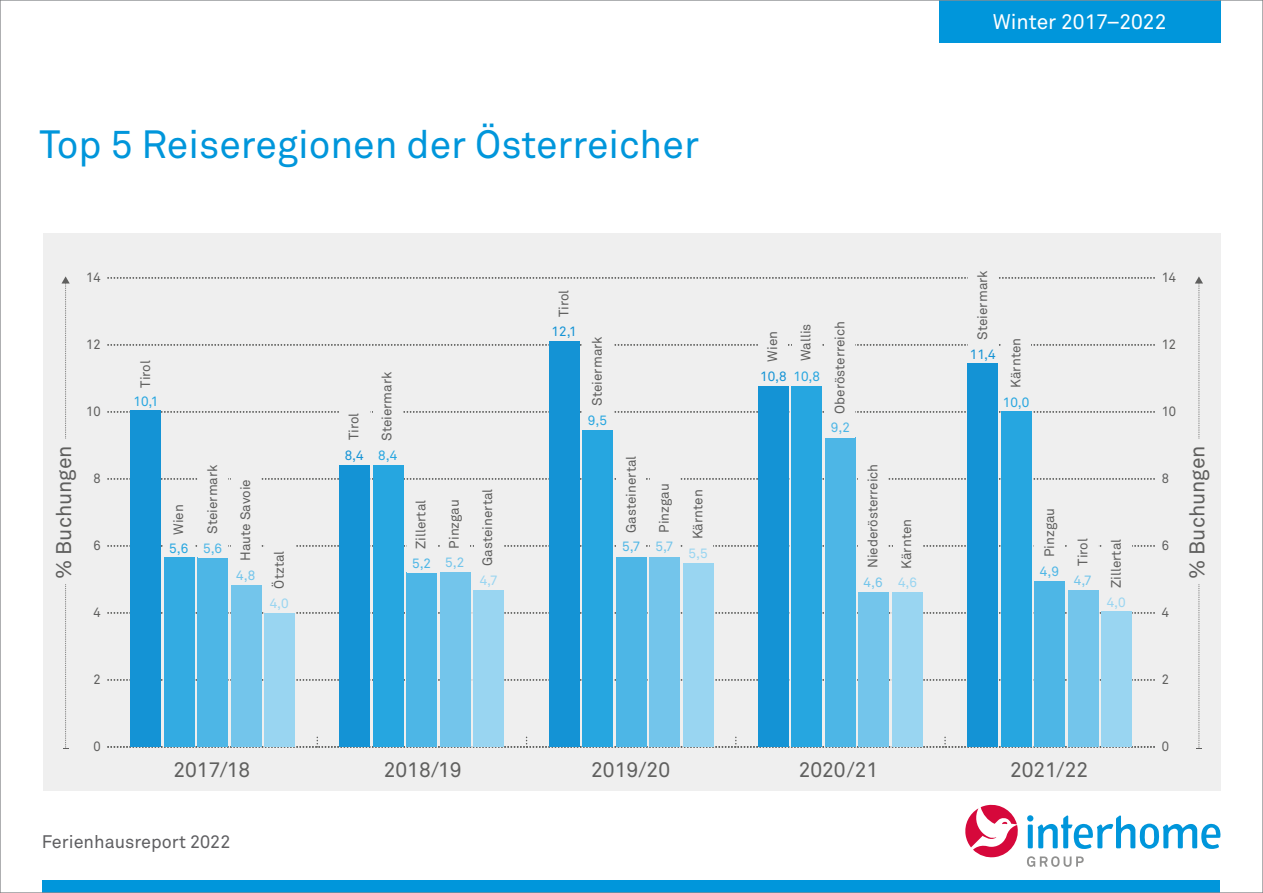
<style>
.page{position:relative;width:1263px;height:893px;background:#fff}
.page>*{position:absolute;margin:0;border:0;box-sizing:border-box;transform-origin:0 0}
.t1{font:39px "Akkurat Pro";color:#0096db}
.t2{font:21px "Akkurat Pro";color:#5f5f5e}
.t3{font:21px "Akkurat Pro";color:#fff}
.t4{font:18px "Akkurat Pro";color:#5f5f62}
.t5{font:13.5px "Akkurat Pro";color:#5f5f5e}
.t6{font:13.5px "Akkurat Pro";color:#5f5f5e;scale:.96 1}
.t7{font:13.5px "Akkurat Pro";color:#4db6e6}
.t8{font:13.5px "Akkurat Pro";color:#1493d5}
.t9{font:13.5px "Akkurat Pro";color:#26a6e0}
.t10{font:13.5px "Akkurat Pro";color:#73c5eb}
.t11{font:13.5px "Akkurat Pro";color:#99d5f1}
.s1{color:#26a6e0}
.s2{color:#73c5eb}
.s3{color:#99d5f1}
</style>
<div class="page">
<div style="left:43px;top:880px;width:1177px;height:13px;background:#0096db"></div>
<svg style="left:965px;top:805px;width:53px;height:53px"></svg>
<svg style="left:1027px;top:815px;width:193px;height:34px"></svg>
<svg style="left:1027px;top:856px;width:57px;height:11px"></svg>
<div style="left:939px;top:0;width:281px;height:43px;background:#0096db"></div>
<div style="left:43px;top:234px;width:1177px;height:557px;background:#efefef"></div>
<svg style="left:108px;top:735px;width:1046px;height:13px"></svg>
<svg style="left:108px;top:679px;width:1046px;height:2px"></svg>
<svg style="left:108px;top:612px;width:1046px;height:2px"></svg>
<svg style="left:108px;top:545px;width:1046px;height:2px"></svg>
<svg style="left:108px;top:478px;width:1046px;height:2px"></svg>
<svg style="left:108px;top:411px;width:1046px;height:2px"></svg>
<svg style="left:108px;top:344px;width:1046px;height:2px"></svg>
<svg style="left:108px;top:277px;width:1046px;height:2px"></svg>
<div style="left:265px;top:613px;width:30px;height:134px;background:#99d5f1"></div>
<div style="left:474px;top:590px;width:30px;height:157px;background:#99d5f1"></div>
<div style="left:683px;top:563px;width:30px;height:184px;background:#99d5f1"></div>
<div style="left:892px;top:592px;width:30px;height:155px;background:#99d5f1"></div>
<div style="left:1101px;top:612px;width:31px;height:135px;background:#99d5f1"></div>
<div style="left:231px;top:585px;width:30px;height:162px;background:#73c5eb"></div>
<div style="left:440px;top:572px;width:30px;height:175px;background:#73c5eb"></div>
<div style="left:650px;top:557px;width:30px;height:190px;background:#73c5eb"></div>
<div style="left:859px;top:592px;width:30px;height:155px;background:#73c5eb"></div>
<div style="left:1068px;top:590px;width:30px;height:157px;background:#73c5eb"></div>
<div style="left:198px;top:558px;width:30px;height:189px;background:#4db6e6"></div>
<div style="left:407px;top:572px;width:30px;height:175px;background:#4db6e6"></div>
<div style="left:616px;top:557px;width:30px;height:190px;background:#4db6e6"></div>
<div style="left:825px;top:438px;width:30px;height:309px;background:#4db6e6"></div>
<div style="left:1035px;top:581px;width:30px;height:166px;background:#4db6e6"></div>
<div style="left:164px;top:558px;width:30px;height:189px;background:#33abe2"></div>
<div style="left:373px;top:465px;width:30px;height:282px;background:#26a6e0"></div>
<div style="left:583px;top:430px;width:30px;height:317px;background:#26a6e0"></div>
<div style="left:792px;top:386px;width:30px;height:361px;background:#26a6e0"></div>
<div style="left:1001px;top:411px;width:30px;height:336px;background:#26a6e0"></div>
<div style="left:131px;top:410px;width:30px;height:337px;background:#1493d5"></div>
<div style="left:340px;top:465px;width:30px;height:282px;background:#1493d5"></div>
<div style="left:549px;top:342px;width:30px;height:405px;background:#1493d5"></div>
<div style="left:758px;top:386px;width:30px;height:361px;background:#1493d5"></div>
<div style="left:968px;top:364px;width:30px;height:383px;background:#1493d5"></div>
<svg style="left:61px;top:276px;width:9px;height:162px"></svg>
<svg style="left:63px;top:584px;width:5px;height:165px"></svg>
<svg style="left:1195px;top:276px;width:8px;height:162px"></svg>
<svg style="left:1196px;top:584px;width:6px;height:165px"></svg>
<div style="left:340px;top:371px;width:30px;height:93px;background:#efefef"></div>
<div style="left:373px;top:374px;width:30px;height:90px;background:#efefef"></div>
<div style="left:440px;top:483px;width:30px;height:89px;background:#efefef"></div>
<div style="left:474px;top:481px;width:30px;height:109px;background:#efefef"></div>
<div style="left:407px;top:486px;width:30px;height:86px;background:#efefef"></div>
<div style="left:583px;top:333px;width:30px;height:96px;background:#efefef"></div>
<div style="left:616px;top:450px;width:30px;height:106px;background:#efefef"></div>
<div style="left:650px;top:469px;width:30px;height:87px;background:#efefef"></div>
<div style="left:683px;top:481px;width:30px;height:82px;background:#efefef"></div>
<div style="left:758px;top:307px;width:30px;height:79px;background:#efefef"></div>
<div style="left:792px;top:310px;width:30px;height:76px;background:#efefef"></div>
<div style="left:825px;top:313px;width:30px;height:124px;background:#efefef"></div>
<div style="left:858px;top:470px;width:30px;height:122px;background:#efefef"></div>
<div style="left:893px;top:507px;width:30px;height:85px;background:#efefef"></div>
<div style="left:968px;top:241px;width:30px;height:122px;background:#efefef"></div>
<div style="left:1001px;top:332px;width:30px;height:79px;background:#efefef"></div>
<div style="left:1034px;top:509px;width:30px;height:71px;background:#efefef"></div>
<div style="left:1068px;top:512px;width:30px;height:77px;background:#efefef"></div>
<div style="left:1101px;top:532px;width:30px;height:79px;background:#efefef"></div>
<div style="left:164px;top:490px;width:30px;height:66px;background:#efefef"></div>
<div style="left:198px;top:453px;width:30px;height:104px;background:#efefef"></div>
<div style="left:231px;top:466px;width:30px;height:118px;background:#efefef"></div>
<div style="left:265px;top:545px;width:30px;height:67px;background:#efefef"></div>
<h1 class="t1" style="left:39px;top:122px;width:661px">Top 5 Reiseregionen der Österreicher</h1>
<p class="t6" style="left:86px;top:270px;width:17px">14</p>
<p class="t6" style="left:86px;top:337px;width:17px">12</p>
<p class="t6" style="left:86px;top:404px;width:17px">10</p>
<p class="t5" style="left:138px;top:388px;width:29px;rotate:-90deg">Tirol</p>
<p class="t9" style="left:134px;top:393px;width:26px">10,1</p>
<p class="t5" style="left:346px;top:440px;width:29px;rotate:-90deg">Tirol</p>
<p class="t5" style="left:379px;top:441px;width:71px;rotate:-90deg">Steiermark</p>
<p class="t5" style="left:556px;top:317px;width:29px;rotate:-90deg">Tirol</p>
<p class="t8" style="left:552px;top:324px;width:26px">12,1</p>
<p class="t5" style="left:589px;top:406px;width:71px;rotate:-90deg">Steiermark</p>
<p class="t9" style="left:588px;top:412px;width:21px">9,5</p>
<p class="t5" style="left:765px;top:362px;width:32px;rotate:-90deg">Wien</p>
<p class="t5" style="left:798px;top:361px;width:39px;rotate:-90deg">Wallis</p>
<p class="t5" style="left:832px;top:414px;width:94px;rotate:-90deg">Oberösterreich</p>
<p class="t9" style="left:794px;top:368px;width:28px">10,8</p>
<p class="t8" style="left:760px;top:369px;width:28px">10,8</p>
<p class="t7" style="left:831px;top:420px;width:21px">9,2</p>
<h2 class="t3" style="left:993px;top:10px;width:175px">Winter 2017–2022</h2>
<p class="t5" style="left:974px;top:340px;width:71px;rotate:-90deg">Steiermark</p>
<p class="t8" style="left:970px;top:346px;width:27px">11,4</p>
<p class="t5" style="left:1008px;top:388px;width:51px;rotate:-90deg">Kärnten</p>
<p class="t9" style="left:1003px;top:394px;width:28px">10,0</p>
<p class="t6" style="left:1162px;top:270px;width:17px">14</p>
<p class="t6" style="left:1162px;top:337px;width:17px">12</p>
<p class="t6" style="left:1162px;top:404px;width:17px">10</p>
<h2 class="t2" style="left:51px;top:579px;width:135px;rotate:-90deg">% Buchungen</h2>
<h2 class="t2" style="left:1185px;top:579px;width:135px;rotate:-90deg">% Buchungen</h2>
<p class="t8" style="left:345px;top:447px;width:54px">8,4 <span class="s1">8,4</span></p>
<p class="t5" style="left:623px;top:533px;width:79px;rotate:-90deg">Gasteinertal</p>
<p class="t5" style="left:204px;top:534px;width:71px;rotate:-90deg">Steiermark</p>
<p class="t5" style="left:865px;top:568px;width:106px;rotate:-90deg">Niederösterreich</p>
<p class="t6" style="left:93px;top:471px;width:9px">8</p>
<p class="t6" style="left:1162px;top:471px;width:9px">8</p>
<p class="t5" style="left:238px;top:561px;width:83px;rotate:-90deg">Haute Savoie</p>
<p class="t5" style="left:656px;top:533px;width:51px;rotate:-90deg">Pinzgau</p>
<p class="t5" style="left:690px;top:539px;width:51px;rotate:-90deg">Kärnten</p>
<p class="t5" style="left:413px;top:549px;width:51px;rotate:-90deg">Zillertal</p>
<p class="t5" style="left:446px;top:549px;width:51px;rotate:-90deg">Pinzgau</p>
<p class="t5" style="left:480px;top:566px;width:79px;rotate:-90deg">Gasteinertal</p>
<p class="t5" style="left:171px;top:535px;width:32px;rotate:-90deg">Wien</p>
<p class="t5" style="left:1042px;top:557px;width:51px;rotate:-90deg">Pinzgau</p>
<p class="t5" style="left:898px;top:569px;width:51px;rotate:-90deg">Kärnten</p>
<p class="t5" style="left:1075px;top:566px;width:29px;rotate:-90deg">Tirol</p>
<p class="t5" style="left:1108px;top:588px;width:51px;rotate:-90deg">Zillertal</p>
<p class="t6" style="left:93px;top:538px;width:9px">6</p>
<p class="t6" style="left:1162px;top:538px;width:9px">6</p>
<p class="t7" style="left:622px;top:539px;width:53px">5,7 <span class="s2">5,7</span></p>
<p class="t9" style="left:169px;top:540px;width:21px">5,6</p>
<p class="t7" style="left:203px;top:540px;width:21px">5,6</p>
<p class="t11" style="left:688px;top:546px;width:21px">5,5</p>
<p class="t5" style="left:271px;top:588px;width:39px;rotate:-90deg">Ötztal</p>
<p class="t7" style="left:412px;top:555px;width:54px">5,2 <span class="s2">5,2</span></p>
<p class="t7" style="left:1040px;top:564px;width:21px">4,9</p>
<p class="t10" style="left:236px;top:568px;width:21px">4,8</p>
<p class="t10" style="left:1074px;top:572px;width:20px">4,7</p>
<p class="t11" style="left:480px;top:572px;width:20px">4,7</p>
<p class="t10" style="left:864px;top:575px;width:55px">4,6 <span class="s3">4,6</span></p>
<p class="t6" style="left:93px;top:605px;width:9px">4</p>
<p class="t6" style="left:93px;top:672px;width:9px">2</p>
<p class="t6" style="left:93px;top:739px;width:9px">0</p>
<p class="t11" style="left:270px;top:595px;width:21px">4,0</p>
<p class="t11" style="left:1107px;top:594px;width:21px">4,0</p>
<h2 class="t2" style="left:173px;top:757px;width:78px">2017/18</h2>
<h2 class="t2" style="left:384px;top:757px;width:79px">2018/19</h2>
<h2 class="t2" style="left:591px;top:757px;width:80px">2019/20</h2>
<h2 class="t2" style="left:799px;top:757px;width:81px">2020/21</h2>
<h2 class="t2" style="left:1010px;top:757px;width:80px">2021/22</h2>
<h3 class="t4" style="left:42px;top:832px;width:190px">Ferienhausreport 2022</h3>
<p class="t6" style="left:1162px;top:605px;width:9px">4</p>
<p class="t6" style="left:1162px;top:672px;width:9px">2</p>
<p class="t6" style="left:1162px;top:739px;width:9px">0</p>
</div>
